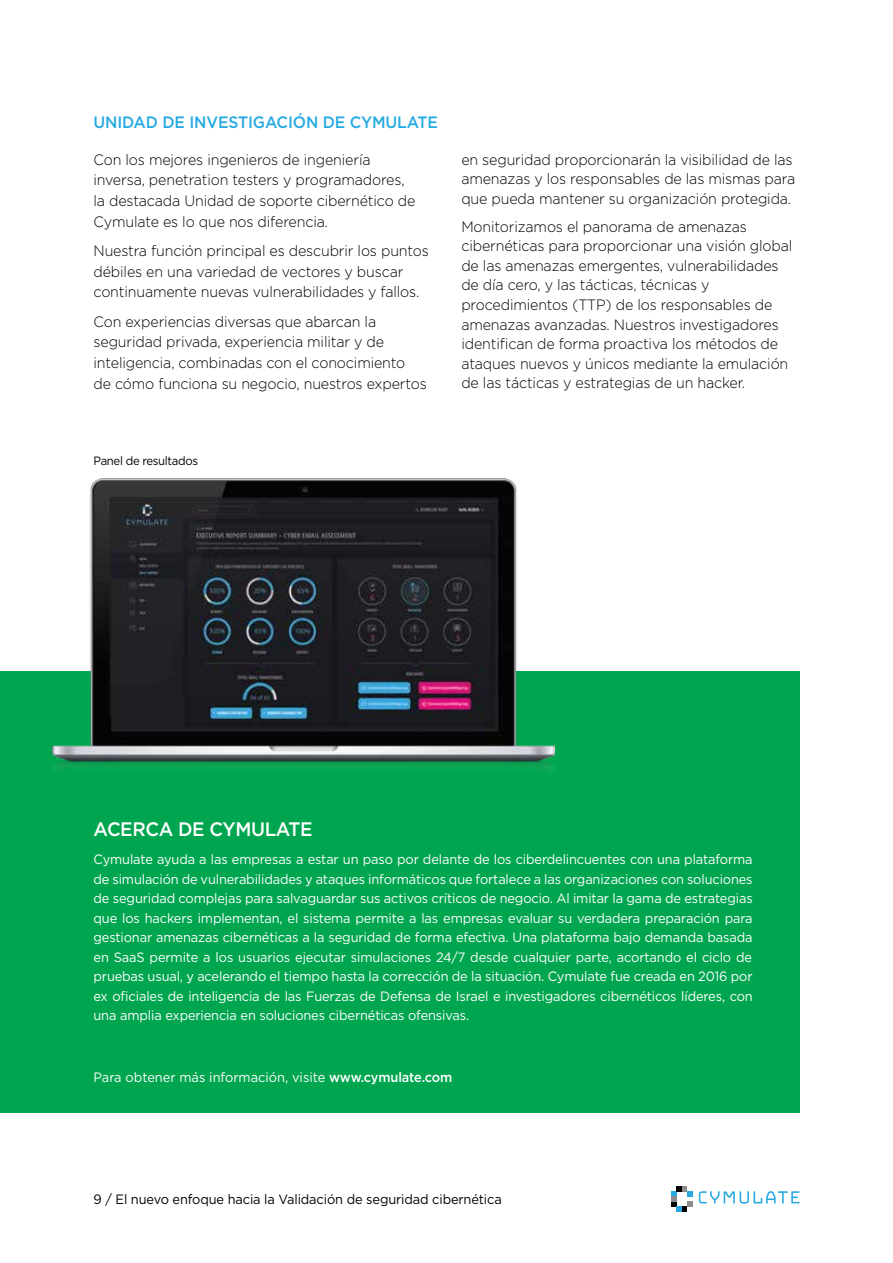
<style>
.page{position:relative;width:893px;height:1263px;background:#fff}
.page>*{position:absolute;margin:0;border:0;box-sizing:border-box;transform-origin:0 0}
.t1{font:500 19.5px "Gotham";letter-spacing:-.02em;color:#fff;scale:.95 1}
.t2{font:500 16.5px "Gotham";letter-spacing:-.01em;color:#27aae1;scale:.95 1}
.t3{font:300 15px/19.5px "Gotham";letter-spacing:-.01em;color:#000;scale:.95 1}
.t4{font:13.5px/19.5px "Gotham";letter-spacing:-.01em;color:#fff;text-align:justify;scale:.95 1}
.t5{font:13.5px "Gotham";letter-spacing:-.01em;color:#000;scale:.95 1}
.t6{font:12px "Gotham";letter-spacing:-.03em;color:#000;scale:.95 1}
.s1{font-weight:500}
</style>
<div class="page">
<svg style="left:672px;top:1186px;width:20px;height:25px"></svg>
<svg style="left:699px;top:1191px;width:100px;height:13px"></svg>
<div style="left:0;top:671px;width:799px;height:442px;background:#00a64f"></div>
<img style="left:52px;top:478px;width:503px;height:292px">
<p class="t2" style="left:94px;top:111px;width:364px">UNIDAD DE INVESTIGACIÓN DE CYMULATE</p>
<p class="t3" style="left:94px;top:149px;width:340px;line-height:20.7px">Con los mejores ingenieros de ingeniería inversa, penetration testers y programadores, la destacada Unidad de soporte cibernético de Cymulate es lo que nos diferencia.</p>
<p class="t3" style="left:94px;top:240px;width:354px;line-height:20.7px">Nuestra función principal es descubrir los puntos débiles en una variedad de vectores y buscar continuamente nuevas vulnerabilidades y fallos.</p>
<p class="t3" style="left:94px;top:311px;width:352px;line-height:20.7px">Con experiencias diversas que abarcan la seguridad privada, experiencia militar y de inteligencia, combinadas con el conocimiento<br>de cómo funciona su negocio, nuestros expertos</p>
<p class="t3" style="left:461px;top:149px;width:353px">en seguridad proporcionarán la visibilidad de las amenazas y los responsables de las mismas para que pueda mantener su organización protegida.</p>
<p class="t3" style="left:461px;top:216px;width:350px">Monitorizamos el panorama de amenazas cibernéticas para proporcionar una visión global de las amenazas emergentes, vulnerabilidades de día cero y, las tácticas, técnicas y procedimientos (TTP) de los responsables de amenazas avanzadas. Nuestros investigadores identifican de forma proactiva los métodos de ataques nuevos y únicos mediante la emulación de las tácticas y estrategias de un hacker.</p>
<p class="t6" style="left:94px;top:453px;width:112px">Panel de resultados</p>
<h1 class="t1" style="left:94px;top:816px;width:232px">ACERCA DE CYMULATE</h1>
<p class="t4" style="left:94px;top:849px;width:695px">Cymulate ayuda a las empresas a estar un paso por delante de los ciberdelincuentes con una plataforma de simulación de vulnerabilidades y ataques informáticos que fortalece a las organizaciones con soluciones de seguridad complejas para salvaguardar sus activos críticos de negocio. Al imitar la gama de estrategias que los hackers implementan, el sistema permite a las empresas evaluar su verdadera preparación para gestionar amenazas cibernéticas laa seguridad de forma efectiva. Una plataforma bajo demanda basada en SaaS permite a los usuarios ejecutar simulaciones 24/7 desde cualquier parte, acortando el ciclo de pruebas usual y, acelerando el tiempo hasta la corrección de la situación. Cymulate fue creada en 2016 por ex oficiales de inteligencia de las Fuerzas de Defensa de Israel e investigadores cibernéticos líderes, con una amplia experiencia en soluciones cibernéticas ofensivas.</p>
<p class="t4" style="left:94px;top:1067px;width:379px">Para obtener más información, visite <span class="s1">www.cymulate.com</span></p>
<p class="t5" style="left:94px;top:1190px;width:431px">9 / El nuevo enfoque hacia la Validación de seguridad cibernética</p>
</div>
